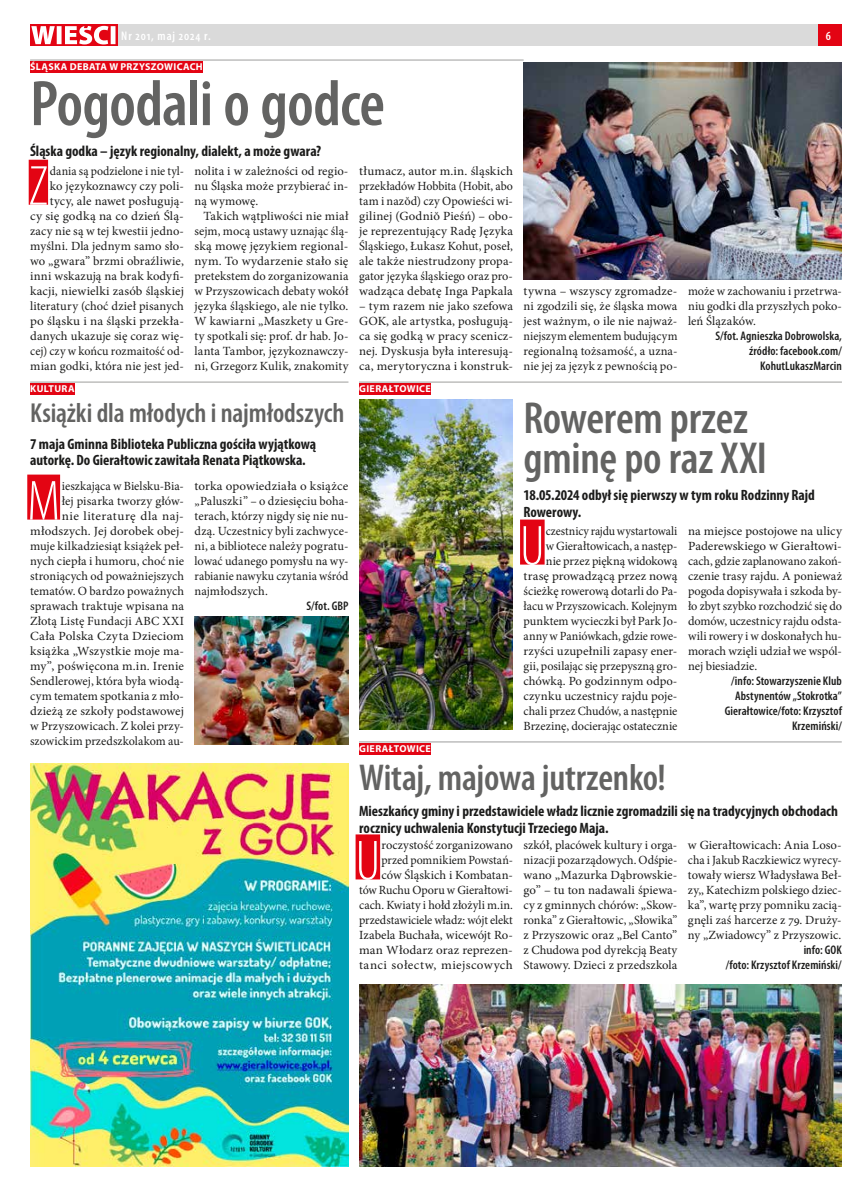
<style>
.page{position:relative;width:865px;height:1191px;background:#fff}
.page>*{position:absolute;margin:0;border:0;box-sizing:border-box;transform-origin:0 0}
.t1{font:600 condensed 65px "Myriad Pro";letter-spacing:-.015em;color:#636362}
.t2{font:300 condensed 57px "Myriad Pro";color:#fff}
.t3{font:600 condensed 45px/40px "Myriad Pro";letter-spacing:-.005em;color:#636362}
.t4{font:600 condensed 37.5px "Myriad Pro";letter-spacing:-.005em;color:#636362}
.t5{font:600 condensed 27.5px "Myriad Pro";color:#636362}
.t6{font:700 condensed 15px/16.2px "Myriad Pro";color:#1c1c1b}
.t7{font:12.5px/15px "Minion Pro";letter-spacing:.005em;color:#1c1c1b;text-align:justify}
.t8{font:12.5px/15px "Minion Pro";letter-spacing:.005em;color:#1c1c1b;text-align:right;scale:.95 1}
.t9{font:12.5px/15px "Minion Pro";letter-spacing:.005em;color:#1c1c1b;text-align:justify;scale:1.04 1}
.t10{font:600 condensed 12.5px/15px "Myriad Pro";letter-spacing:.005em;color:#1c1c1b;text-align:right}
.t11{font:600 condensed 12.5px "Myriad Pro";letter-spacing:.075em;color:#fff}
.t12{font:700 10px "Myriad Pro";letter-spacing:.03em;color:#fff}
</style>
<div class="page">
<div style="left:30px;top:25px;width:812px;height:21px;background:#dadada"></div>
<svg style="left:30px;top:25px;width:87px;height:21px"></svg>
<svg style="left:31px;top:26px;width:84px;height:18px;background:#f3959b"></svg>
<div style="left:818px;top:25px;width:24px;height:21px;background:#e30413"></div>
<img style="left:30px;top:763px;width:318px;height:403px">
<div style="left:30px;top:61px;width:173px;height:12px;background:#e30413"></div>
<hr style="left:30px;top:60px;width:493px;height:1px;background:#9d9d9c">
<div style="left:29px;top:160px;width:19px;height:45px;background:#e30413"></div>
<div style="left:30px;top:383px;width:45px;height:12px;background:#e30413"></div>
<hr style="left:30px;top:382px;width:318px;height:1px;background:#9d9d9c">
<div style="left:27px;top:474px;width:33px;height:45px;background:#e30413"></div>
<div style="left:520px;top:519px;width:24px;height:45px;background:#e30413"></div>
<div style="left:359px;top:742px;width:72px;height:12px;background:#e30413"></div>
<hr style="left:359px;top:741px;width:482px;height:1px;background:#9d9d9c">
<div style="left:355px;top:834px;width:25px;height:45px;background:#e30413"></div>
<img style="left:523px;top:63px;width:319px;height:217px">
<img style="left:195px;top:617px;width:153px;height:127px">
<div style="left:359px;top:383px;width:72px;height:12px;background:#e30413"></div>
<hr style="left:359px;top:382px;width:483px;height:1px;background:#9d9d9c">
<img style="left:359px;top:400px;width:154px;height:330px">
<img style="left:359px;top:984px;width:483px;height:182px">
<p class="t11" style="left:121px;top:28px;width:91px">Nr 201, maj 2024 r.</p>
<p class="t11" style="left:826px;top:28px;width:7px">6</p>
<p class="t12" style="left:30px;top:60px;width:174px">ŚLĄSKA DEBATA W PRZYSZOWICACH</p>
<h1 class="t1" style="left:30px;top:63px;width:356px">Pogodali o godce</h1>
<p class="t6" style="left:30px;top:142px;width:293px">Śląska godka – język regionalny, dialekt, a może gwara?</p>
<h2 class="t2" style="left:29px;top:152px;width:21px">Z</h2>
<p class="t9" style="left:359px;top:163px;width:149px">tłumacz, autor m.in. śląskich przekładów Hobbita (Hobit, abo tam i nazŏd) czy Opowieści wi&shy;gilinej (Godniŏ Pieśń) – obo&shy;je reprezentujący Radę Języka Śląskiego, Łukasz Kohut, poseł, ale także niestrudzony propa&shy;gator języka śląskiego oraz pro&shy;wadząca debatę Inga Papkala</p>
<p class="t7" style="left:359px;top:298px;width:155px">– tym razem nie jako szefowa GOK, ale artystka, posługują&shy;ca się godką w pracy scenicz&shy;nej. Dyskusja była interesują&shy;ca, merytoryczna i konstruk-</p>
<p class="t8" style="left:30px;top:163px;width:163px">dania są podzielone i nie tyl-<br>ko językoznawcy czy poli&shy;tycy, ale nawet posługują-<br>cy się godką na co dzień Ślą&shy;zacy nie są w tej kwestii jedno&shy;myślni. Dla jednym samo sło&shy;wo „gwara” brzmi obraźliwie, inni wskazują na brak kodyfi&shy;kacji, niewielki zasób śląskiej literatury (choć dzieł pisanych po śląsku i na śląski przekła&shy;danych ukazuje się coraz wię&shy;cej) czy w końcu rozmaitość od&shy;mian godki, która nie jest jed-</p>
<p class="t7" style="left:195px;top:163px;width:155px">nolita i w zależności od regio&shy;nu Śląska może przybierać in&shy;ną wymowę.</p>
<p class="t7" style="left:195px;top:208px;width:155px;text-indent:9px">Takich wątpliwości nie miał sejm, mocą ustawy uznając ślą&shy;ską mowę językiem regional&shy;nym. To wydarzenie stało się pretekstem do zorganizowania w Przyszowicach debaty wokół języka śląskiego, ale nie tylko.<br>W kawiarni „Maszkety u Gre&shy;ty spotkali się: prof. dr hab. Jo&shy;lanta Tambor, językoznawczy&shy;ni, Grzegorz Kulik, znakomity</p>
<p class="t7" style="left:523px;top:283px;width:155px">tywna – wszyscy zgromadze&shy;ni zgodzili się, że śląska mowa jest ważnym, o ile nie najważ&shy;niejszym elementem budującym regionalną tożsamość, a uzna&shy;nie jej za język z pewnością po-</p>
<p class="t7" style="left:688px;top:283px;width:155px">może w zachowaniu i przetrwa&shy;niu godki dla przyszłych poko&shy;leń Ślązaków.</p>
<p class="t10" style="left:715px;top:328px;width:128px">S/fot. Agnieszka Dobrowolska, źródło: facebook.com/<br>KohutLukaszMarcin</p>
<p class="t12" style="left:30px;top:382px;width:46px">KULTURA</p>
<h3 class="t5" style="left:30px;top:396px;width:316px">Książki dla młodych i najmłodszych</h3>
<p class="t6" style="left:30px;top:435px;width:288px">7 maja Gminna Biblioteka Publiczna gościła wyjątkową autorkę. Do Gierałtowic zawitała Renata Piątkowska.</p>
<h2 class="t2" style="left:27px;top:467px;width:34px">M</h2>
<p class="t7" style="left:30px;top:478px;width:155px;text-align:right">ieszkająca w Bielsku-Bia-<br>łej pisarka tworzy głów-<br>nie literaturę dla naj&shy;młodszych. Jej dorobek obej&shy;muje kilkadziesiąt książek peł&shy;nych ciepła i humoru, choć nie stroniących od poważniejszych tematów. O bardzo poważnych sprawach traktuje wpisana na<br>Złotą Listę Fundacji ABC XXI<br>Cała Polska Czyta Dzieciom książka „Wszystkie moje ma&shy;my”, poświęcona m.in. Irenie<br>Sendlerowej, która była wiodą&shy;cym tematem spotkania z mło&shy;dzieżą ze szkoły podstawowej w Przyszowicach. Z kolei przy&shy;szowickim przedszkolakom au-</p>
<p class="t9" style="left:195px;top:478px;width:149px">torka opowiedziała o książce „Paluszki” – o dziesięciu boha&shy;terach, którzy nigdy się nie nu&shy;dzą. Uczestnicy byli zachwyce&shy;ni, a bibliotece należy pogratu&shy;lować udanego pomysłu na wy&shy;rabianie nawyku czytania wśród najmłodszych.</p>
<p class="t10" style="left:306px;top:597px;width:43px">S/fot. GBP</p>
<p class="t12" style="left:359px;top:382px;width:73px">GIERAŁTOWICE</p>
<h3 class="t3" style="left:523px;top:398px;width:245px">Rowerem przez gminę po raz XXI</h3>
<p class="t6" style="left:523px;top:487px;width:293px">18.05.2024 odbył się pierwszy w tym roku Rodzinny Rajd<br>Rowerowy.</p>
<h2 class="t2" style="left:520px;top:512px;width:26px">U</h2>
<p class="t8" style="left:523px;top:523px;width:163px">czestnicy rajdu wystartowali<br>w Gierałtowicach, a następ-<br>nie przez piękną widokową trasę prowadzącą przez nową ścieżkę rowerową dotarli do Pa&shy;łacu w Przyszowicach. Kolejnym punktem wycieczki był Park Jo&shy;anny w Paniówkach, gdzie rowe&shy;rzyści uzupełnili zapasy ener&shy;gii, posilając się przepyszną gro&shy;chówką. Po godzinnym odpo&shy;czynku uczestnicy rajdu poje&shy;chali przez Chudów, a następnie<br>Brzezinę, docierając ostatecznie</p>
<p class="t7" style="left:688px;top:523px;width:155px">na miejsce postojowe na ulicy Paderewskiego w Gierałtowi&shy;cach, gdzie zaplanowano zakoń&shy;czenie trasy rajdu. A ponieważ pogoda dopisywała i szkoda by&shy;ło zbyt szybko rozchodzić się do domów, uczestnicy rajdu odsta&shy;wili rowery i w doskonałych hu&shy;morach wzięli udział we wspól&shy;nej biesiadzie.</p>
<p class="t10" style="left:724px;top:672px;width:119px">/info: Stowarzyszenie Klub<br>Abstynentów „Stokrotka”<br>Gierałtowice/foto: Krzysztof<br>Krzemiński/</p>
<p class="t12" style="left:359px;top:742px;width:73px">GIERAŁTOWICE</p>
<h3 class="t4" style="left:359px;top:754px;width:308px">Witaj, majowa jutrzenko!</h3>
<p class="t6" style="left:359px;top:803px;width:480px">Mieszkańcy gminy i przedstawiciele władz licznie zgromadzili się na tradycyjnych obchodach rocznicy uchwalenia Konstytucji Trzeciego Maja.</p>
<h2 class="t2" style="left:355px;top:827px;width:26px">U</h2>
<p class="t7" style="left:359px;top:838px;width:155px;text-align:right">roczystość zorganizowano przed pomnikiem Powstań&shy;ców Śląskich i Kombatan-<br>tów Ruchu Oporu w Gierałtowi&shy;cach. Kwiaty i hołd złożyli m.in. przedstawiciele władz: wójt elekt<br>Izabela Buchała, wicewójt Ro&shy;man Włodarz oraz reprezen&shy;tanci sołectw, miejscowych</p>
<p class="t7" style="left:523px;top:838px;width:155px">szkół, placówek kultury i orga&shy;nizacji pozarządowych. Odśpie&shy;wano „Mazurka Dąbrowskie&shy;go” – tu ton nadawali śpiewa&shy;cy z gminnych chórów: „Skow&shy;ronka” z Gierałtowic, „Słowika” z Przyszowic oraz „Bel Canto” z Chudowa pod dyrekcją Beaty Stawowy. Dzieci z przedszkola</p>
<p class="t7" style="left:688px;top:838px;width:155px">w Gierałtowicach: Ania Loso&shy;cha i Jakub Raczkiewicz wyrecy&shy;towały wiersz Władysława Beł&shy;zy,, Katechizm polskiego dziec&shy;ka”, wartę przy pomniku zacią&shy;gnęli zaś harcerze z 79. Druży&shy;ny „Zwiadowcy” z Przyszowic.</p>
<p class="t10" style="left:725px;top:942px;width:118px">info: GOK<br>/foto: Krzysztof Krzemiński/</p>
</div>
